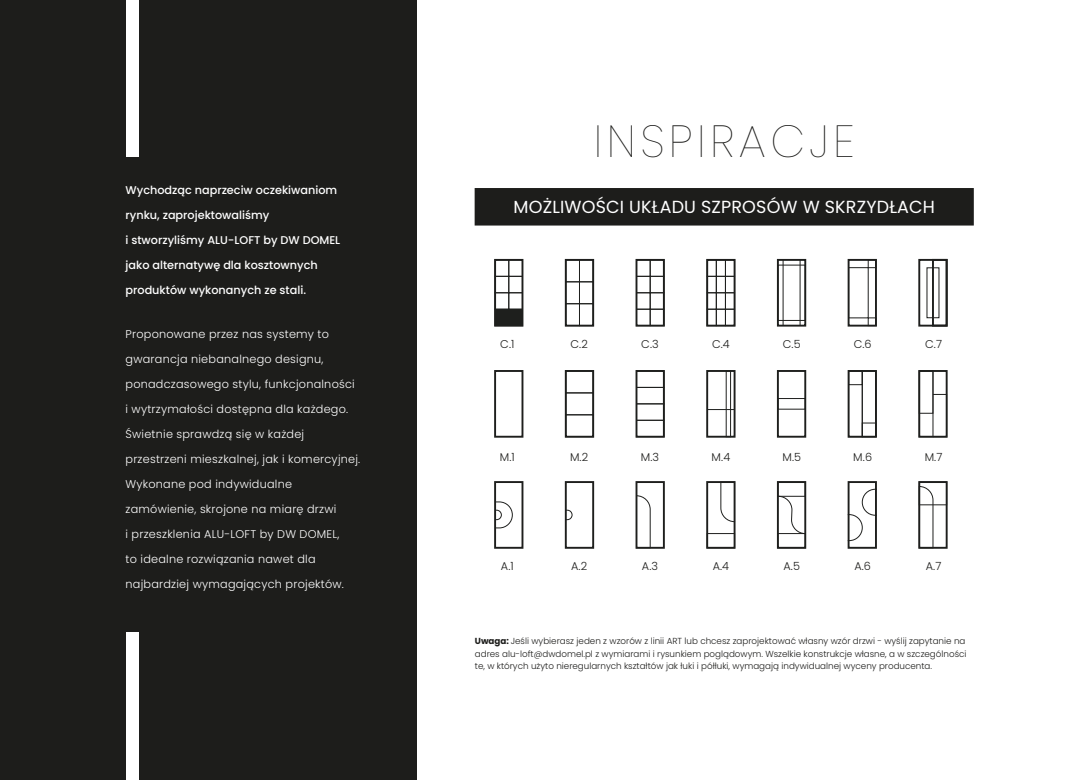
<style>
.page{position:relative;width:1088px;height:780px;background:#fff}
.page>*{position:absolute;margin:0;border:0;box-sizing:border-box;transform-origin:0 0}
.t1{font:100 45px "Poppins";letter-spacing:.1em;color:#1d1d1b}
.t2{font:17.5px "Poppins";letter-spacing:.01em;color:#fff}
.t3{font:300 11.25px "Poppins";letter-spacing:.02em;color:#fff}
.t4{font:500 11.25px "Poppins";color:#fff}
.t5{font:300 11.25px "Poppins";color:#1d1d1b}
.t6{font:300 8.75px/12.5px "Poppins";color:#1d1d1b;text-align:justify}
.s1{font-weight:700}
</style>
<div class="page">
<div style="left:494px;top:481px;width:29px;height:67px;border:2px solid #1e1f1d"></div>
<svg style="left:494px;top:501px;width:19px;height:28px"></svg>
<div style="left:847px;top:481px;width:30px;height:67px;border:2px solid #1e1f1d"></div>
<svg style="left:847px;top:488px;width:30px;height:53px"></svg>
<div style="left:635px;top:481px;width:30px;height:67px;border:2px solid #1e1f1d"></div>
<svg style="left:635px;top:495px;width:16px;height:53px"></svg>
<div style="left:565px;top:481px;width:29px;height:67px;border:2px solid #1e1f1d"></div>
<svg style="left:565px;top:509px;width:8px;height:11px"></svg>
<div style="left:706px;top:481px;width:29px;height:67px;border:2px solid #1e1f1d"></div>
<svg style="left:720px;top:481px;width:15px;height:41px"></svg>
<div style="left:707px;top:533px;width:28px;height:15px;border:1px solid #1e1f1d"></div>
<svg style="left:777px;top:496px;width:29px;height:37px"></svg>
<div style="left:777px;top:533px;width:29px;height:15px;border:1px solid #1e1f1d"></div>
<div style="left:777px;top:481px;width:29px;height:15px;border:1px solid #1e1f1d"></div>
<div style="left:918px;top:481px;width:29px;height:67px;border:2px solid #1e1f1d"></div>
<svg style="left:918px;top:485px;width:16px;height:63px"></svg>
<div style="left:919px;top:481px;width:28px;height:24px;border:1px solid #1e1f1d"></div>
<div style="left:635px;top:370px;width:30px;height:67px;border:2px solid #1e1f1d"></div>
<div style="left:636px;top:370px;width:28px;height:18px;border:1px solid #1e1f1d"></div>
<div style="left:636px;top:387px;width:28px;height:17px;border:1px solid #1e1f1d"></div>
<div style="left:636px;top:403px;width:28px;height:18px;border:1px solid #1e1f1d"></div>
<div style="left:636px;top:420px;width:28px;height:17px;border:1px solid #1e1f1d"></div>
<div style="left:494px;top:370px;width:29px;height:67px;border:2px solid #1e1f1d"></div>
<div style="left:777px;top:370px;width:29px;height:67px;border:2px solid #1e1f1d"></div>
<div style="left:777px;top:398px;width:29px;height:11px;border:1px solid #1e1f1d"></div>
<div style="left:565px;top:370px;width:29px;height:23px;border:1px solid #1e1f1d"></div>
<div style="left:565px;top:392px;width:29px;height:23px;border:1px solid #1e1f1d"></div>
<div style="left:565px;top:414px;width:29px;height:23px;border:1px solid #1e1f1d"></div>
<div style="left:726px;top:370px;width:5px;height:67px;border:1px solid #1e1f1d"></div>
<svg style="left:709px;top:409px;width:23px;height:1px"></svg>
<div style="left:706px;top:370px;width:29px;height:67px;border:2px solid #1e1f1d"></div>
<div style="left:918px;top:370px;width:29px;height:67px;border:2px solid #1e1f1d"></div>
<div style="left:919px;top:370px;width:14px;height:67px;border:1px solid #1e1f1d"></div>
<div style="left:919px;top:370px;width:14px;height:43px;border:1px solid #1e1f1d"></div>
<div style="left:932px;top:394px;width:15px;height:43px;border:1px solid #1e1f1d"></div>
<div style="left:847px;top:370px;width:30px;height:67px;border:2px solid #1e1f1d"></div>
<div style="left:848px;top:370px;width:15px;height:67px;border:1px solid #1e1f1d"></div>
<div style="left:862px;top:370px;width:14px;height:67px;border:1px solid #1e1f1d"></div>
<div style="left:848px;top:370px;width:15px;height:15px;border:1px solid #1e1f1d"></div>
<div style="left:862px;top:422px;width:14px;height:15px;border:1px solid #1e1f1d"></div>
<div style="left:635px;top:259px;width:30px;height:67px;border:2px solid #1e1f1d"></div>
<div style="left:636px;top:259px;width:15px;height:18px;border:1px solid #1e1f1d"></div>
<div style="left:636px;top:276px;width:15px;height:17px;border:1px solid #1e1f1d"></div>
<div style="left:636px;top:292px;width:15px;height:18px;border:1px solid #1e1f1d"></div>
<div style="left:650px;top:259px;width:14px;height:18px;border:1px solid #1e1f1d"></div>
<div style="left:650px;top:276px;width:14px;height:17px;border:1px solid #1e1f1d"></div>
<div style="left:650px;top:292px;width:14px;height:18px;border:1px solid #1e1f1d"></div>
<div style="left:636px;top:309px;width:15px;height:17px;border:1px solid #1e1f1d"></div>
<div style="left:650px;top:309px;width:14px;height:17px;border:1px solid #1e1f1d"></div>
<div style="left:777px;top:259px;width:29px;height:67px;border:2px solid #1e1f1d"></div>
<div style="left:777px;top:264px;width:29px;height:57px;border:1px solid #1e1f1d"></div>
<hr style="left:782px;top:260px;width:1px;height:65px;background:#1e1f1d">
<hr style="left:799px;top:260px;width:1px;height:65px;background:#1e1f1d">
<div style="left:847px;top:259px;width:30px;height:67px;border:2px solid #1e1f1d"></div>
<div style="left:848px;top:267px;width:21px;height:51px;border:1px solid #1e1f1d"></div>
<div style="left:868px;top:259px;width:8px;height:9px;border:1px solid #1e1f1d"></div>
<div style="left:868px;top:317px;width:8px;height:9px;border:1px solid #1e1f1d"></div>
<div style="left:706px;top:259px;width:29px;height:67px;border:2px solid #1e1f1d"></div>
<div style="left:707px;top:259px;width:10px;height:18px;border:1px solid #1e1f1d"></div>
<div style="left:716px;top:259px;width:10px;height:18px;border:1px solid #1e1f1d"></div>
<div style="left:725px;top:259px;width:10px;height:18px;border:1px solid #1e1f1d"></div>
<div style="left:707px;top:276px;width:10px;height:17px;border:1px solid #1e1f1d"></div>
<div style="left:716px;top:276px;width:10px;height:17px;border:1px solid #1e1f1d"></div>
<div style="left:725px;top:276px;width:10px;height:17px;border:1px solid #1e1f1d"></div>
<div style="left:707px;top:292px;width:10px;height:18px;border:1px solid #1e1f1d"></div>
<div style="left:716px;top:292px;width:10px;height:18px;border:1px solid #1e1f1d"></div>
<div style="left:725px;top:292px;width:10px;height:18px;border:1px solid #1e1f1d"></div>
<div style="left:707px;top:309px;width:10px;height:17px;border:1px solid #1e1f1d"></div>
<div style="left:716px;top:309px;width:10px;height:17px;border:1px solid #1e1f1d"></div>
<div style="left:725px;top:309px;width:10px;height:17px;border:1px solid #1e1f1d"></div>
<div style="left:565px;top:259px;width:15px;height:23px;border:1px solid #1e1f1d"></div>
<div style="left:565px;top:281px;width:15px;height:23px;border:1px solid #1e1f1d"></div>
<div style="left:565px;top:303px;width:15px;height:23px;border:1px solid #1e1f1d"></div>
<div style="left:579px;top:259px;width:15px;height:23px;border:1px solid #1e1f1d"></div>
<div style="left:579px;top:281px;width:15px;height:23px;border:1px solid #1e1f1d"></div>
<div style="left:579px;top:303px;width:15px;height:23px;border:1px solid #1e1f1d"></div>
<div style="left:918px;top:259px;width:29px;height:67px;border:2px solid #1e1f1d"></div>
<div style="left:932px;top:259px;width:15px;height:67px;border:2px solid #1e1f1d"></div>
<div style="left:494px;top:259px;width:29px;height:67px;border:2px solid #1e1f1d"></div>
<div style="left:495px;top:259px;width:14px;height:18px;border:1px solid #1e1f1d"></div>
<div style="left:495px;top:276px;width:14px;height:17px;border:1px solid #1e1f1d"></div>
<div style="left:495px;top:292px;width:14px;height:18px;border:1px solid #1e1f1d"></div>
<div style="left:508px;top:259px;width:15px;height:18px;border:1px solid #1e1f1d"></div>
<div style="left:508px;top:276px;width:15px;height:17px;border:1px solid #1e1f1d"></div>
<div style="left:508px;top:292px;width:15px;height:18px;border:1px solid #1e1f1d"></div>
<div style="left:495px;top:309px;width:28px;height:17px;border:1px solid #1e1f1d"></div>
<div style="left:495px;top:309px;width:27px;height:16px;background:#1e1f1d"></div>
<div style="left:0;top:0;width:416px;height:780px;background:#1d1d1b"></div>
<div style="left:126px;top:0;width:13px;height:156px;background:#fff"></div>
<div style="left:126px;top:632px;width:13px;height:148px;background:#fff"></div>
<div style="left:475px;top:188px;width:499px;height:37px;background:#1d1d1b"></div>
<p class="t4" style="left:126px;top:184px;width:213px">Wychodząc naprzeciw oczekiwaniom</p>
<p class="t4" style="left:126px;top:209px;width:145px">rynku, zaprojektowaliśmy</p>
<p class="t4" style="left:126px;top:234px;width:216px">i stworzyliśmy ALU-LOFT by DW DOMEL</p>
<p class="t4" style="left:126px;top:259px;width:194px">jako alternatywę dla kosztownych</p>
<p class="t4" style="left:126px;top:284px;width:182px">produktów wykonanych ze stali.</p>
<p class="t3" style="left:126px;top:327px;width:205px">Proponowane przez nas systemy to</p>
<p class="t3" style="left:126px;top:352px;width:199px">gwarancja niebanalnego designu,</p>
<p class="t3" style="left:126px;top:377px;width:231px">ponadczasowego stylu, funkcjonalności</p>
<p class="t3" style="left:126px;top:402px;width:224px">i wytrzymałości dostępna dla każdego.</p>
<p class="t3" style="left:126px;top:427px;width:180px">Świetnie sprawdzą się w każdej</p>
<p class="t3" style="left:126px;top:452px;width:236px">przestrzeni mieszkalnej, jak i komercyjnej.</p>
<p class="t3" style="left:126px;top:477px;width:168px">Wykonane pod indywidualne</p>
<p class="t3" style="left:126px;top:502px;width:212px">zamówienie, skrojone na miarę drzwi</p>
<p class="t3" style="left:126px;top:527px;width:215px">i przeszklenia ALU-LOFT by DW DOMEL,</p>
<p class="t3" style="left:126px;top:552px;width:192px">to idealne rozwiązania nawet dla</p>
<p class="t3" style="left:126px;top:577px;width:220px">najbardziej wymagających projektów.</p>
<h1 class="t1" style="left:594px;top:115px;width:263px">INSPIRACJE</h1>
<h2 class="t2" style="left:513px;top:196px;width:423px">MOŻLIWOŚCI UKŁADU SZPROSÓW W SKRZYDŁACH</h2>
<p class="t5" style="left:500px;top:337px;width:16px">C.1</p>
<p class="t5" style="left:570px;top:337px;width:19px">C.2</p>
<p class="t5" style="left:641px;top:337px;width:19px">C.3</p>
<p class="t5" style="left:712px;top:337px;width:19px">C.4</p>
<p class="t5" style="left:783px;top:337px;width:19px">C.5</p>
<p class="t5" style="left:854px;top:337px;width:20px">C.6</p>
<p class="t5" style="left:925px;top:337px;width:18px">C.7</p>
<p class="t5" style="left:500px;top:451px;width:17px">M.1</p>
<p class="t5" style="left:570px;top:451px;width:20px">M.2</p>
<p class="t5" style="left:641px;top:451px;width:20px">M.3</p>
<p class="t5" style="left:711px;top:451px;width:20px">M.4</p>
<p class="t5" style="left:782px;top:451px;width:20px">M.5</p>
<p class="t5" style="left:853px;top:451px;width:20px">M.6</p>
<p class="t5" style="left:925px;top:451px;width:19px">M.7</p>
<p class="t5" style="left:501px;top:559px;width:14px">A.1</p>
<p class="t5" style="left:571px;top:559px;width:18px">A.2</p>
<p class="t5" style="left:642px;top:559px;width:18px">A.3</p>
<p class="t5" style="left:713px;top:559px;width:18px">A.4</p>
<p class="t5" style="left:783px;top:559px;width:18px">A.5</p>
<p class="t5" style="left:854px;top:559px;width:18px">A.6</p>
<p class="t5" style="left:926px;top:559px;width:17px">A.7</p>
<p class="t6" style="left:475px;top:635px;width:493px"><span class="s1">Uwaga:</span> Jeśli wybierasz jeden z wzorów z linii ART lub chcesz zaprojektować własny wzór drzwi - wyślij zapytanie na adres alu-loft@dwdomel.pl z wymiarami i rysunkiem poglądowym. Wszelkie konstrukcje własne, a w szczególności te, w których użyto nieregularnych kształtów jak łuki i półłuki, wymagają indywidualnej wyceny producenta.</p>
</div>
